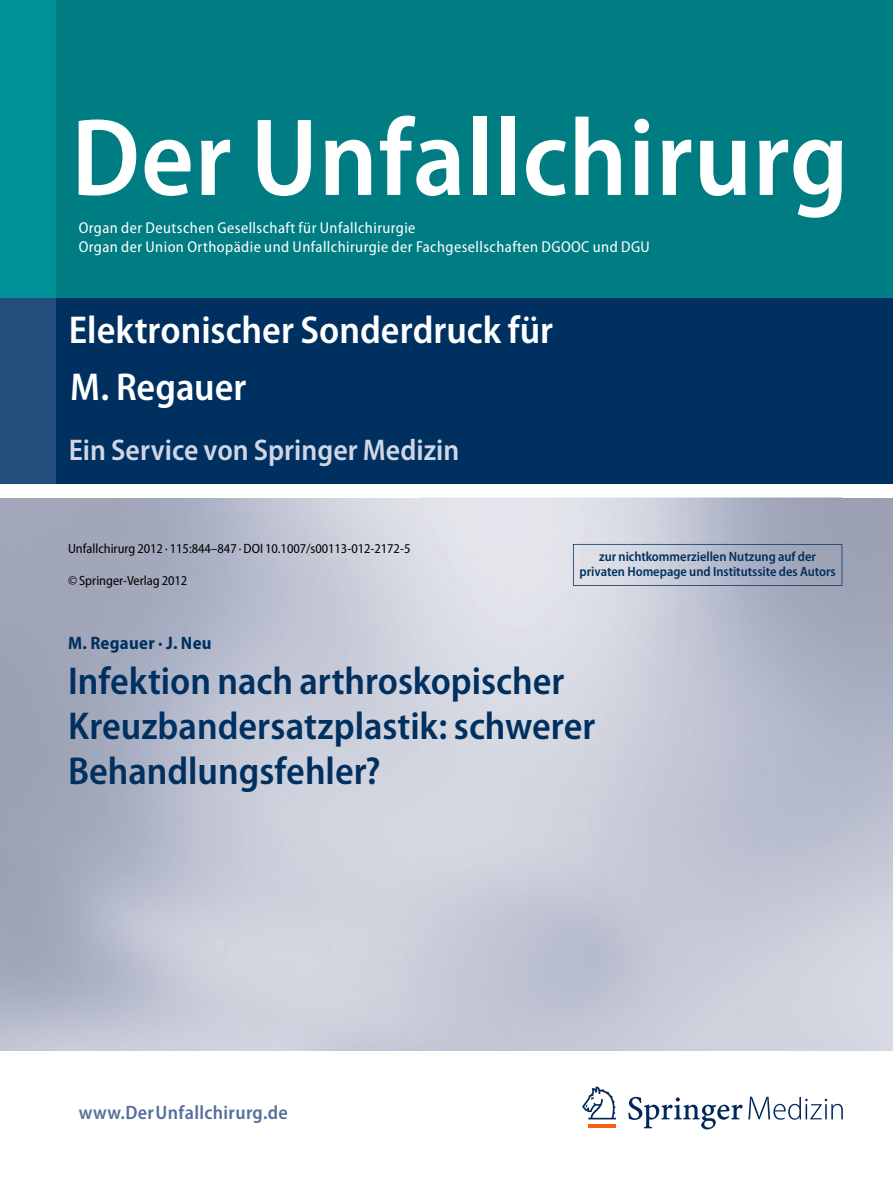
<style>
.page{position:relative;width:893px;height:1178px;background:#fff}
.page>*{position:absolute;margin:0;border:0;box-sizing:border-box;transform-origin:0 0}
.t1{font:600 semi-condensed 111px "Myriad Pro";letter-spacing:.01em;color:#fff}
.t2{font:600 semi-condensed 39px/45px "Myriad Pro";color:#003060}
.t3{font:600 semi-condensed 39px "Myriad Pro";color:#fff}
.t4{font:600 semi-condensed 30px "Myriad Pro";color:#d0d6e5}
.t5{font:600 semi-condensed 19.5px "Myriad Pro";letter-spacing:.02em;color:#55719a}
.t6{font:700 semi-condensed 18px "Myriad Pro";letter-spacing:.015em;color:#003060}
.t7{font:semi-condensed 15.75px/19.5px "Myriad Pro";letter-spacing:.03em;color:#fff}
.t8{font:semi-condensed 13.5px "Myriad Pro";color:#000}
.t9{font:600 semi-condensed 13.5px/15px "Myriad Pro";letter-spacing:-.005em;color:#003060;text-align:center}
</style>
<div class="page">
<div style="left:55px;top:298px;width:838px;height:185px;background:#003060"></div>
<div style="left:0;top:298px;width:55px;height:185px;background:#224d7c"></div>
<img style="left:0;top:497px;width:893px;height:553px">
<svg style="left:573px;top:544px;width:269px;height:42px;background:#b4baca"></svg>
<div style="left:55px;top:0;width:838px;height:298px;background:#007d83"></div>
<div style="left:0;top:0;width:55px;height:298px;background:#009299"></div>
<hr style="left:588px;top:1125px;width:28px;height:3px;background:#f76013">
<svg style="left:582px;top:1086px;width:34px;height:33px"></svg>
<svg style="left:628px;top:1097px;width:215px;height:32px"></svg>
<h1 class="t1" style="left:71px;top:97px;width:779px">Der Unfallchirurg</h1>
<p class="t7" style="left:79px;top:218px;width:573px">Organ der Deutschen Gesellschaft für Unfallchirurgie<br>Organ der Union Orthopädie und Unfallchirurgie der Fachgesellschaften DGOOC und DGU</p>
<h2 class="t3" style="left:69px;top:308px;width:486px">Elektronischer Sonderdruck für</h2>
<h2 class="t3" style="left:70px;top:365px;width:178px">M. Regauer</h2>
<h3 class="t4" style="left:69px;top:433px;width:392px">Ein Service von Springer Medizin</h3>
<p class="t8" style="left:68px;top:541px;width:344px">Unfallchirurg 2012 · 115:844–847 · DOI 10.1007/s00113-012-2172-5</p>
<p class="t8" style="left:68px;top:573px;width:121px">© Springer-Verlag 2012</p>
<p class="t9" style="left:580px;top:549px;width:258px">zur nichtkommerziellen Nutzung auf der privaten Homepage und Institutssite des Autors</p>
<p class="t6" style="left:68px;top:632px;width:145px">M. Regauer · J. Neu</p>
<h2 class="t2" style="left:68px;top:659px;width:529px">Infektion nach arthroskopischer<br>Kreuzbandersatzplastik: schwerer<br>Behandlungsfehler?</h2>
<p class="t5" style="left:79px;top:1102px;width:211px">www.DerUnfallchirurg.de</p>
</div>
